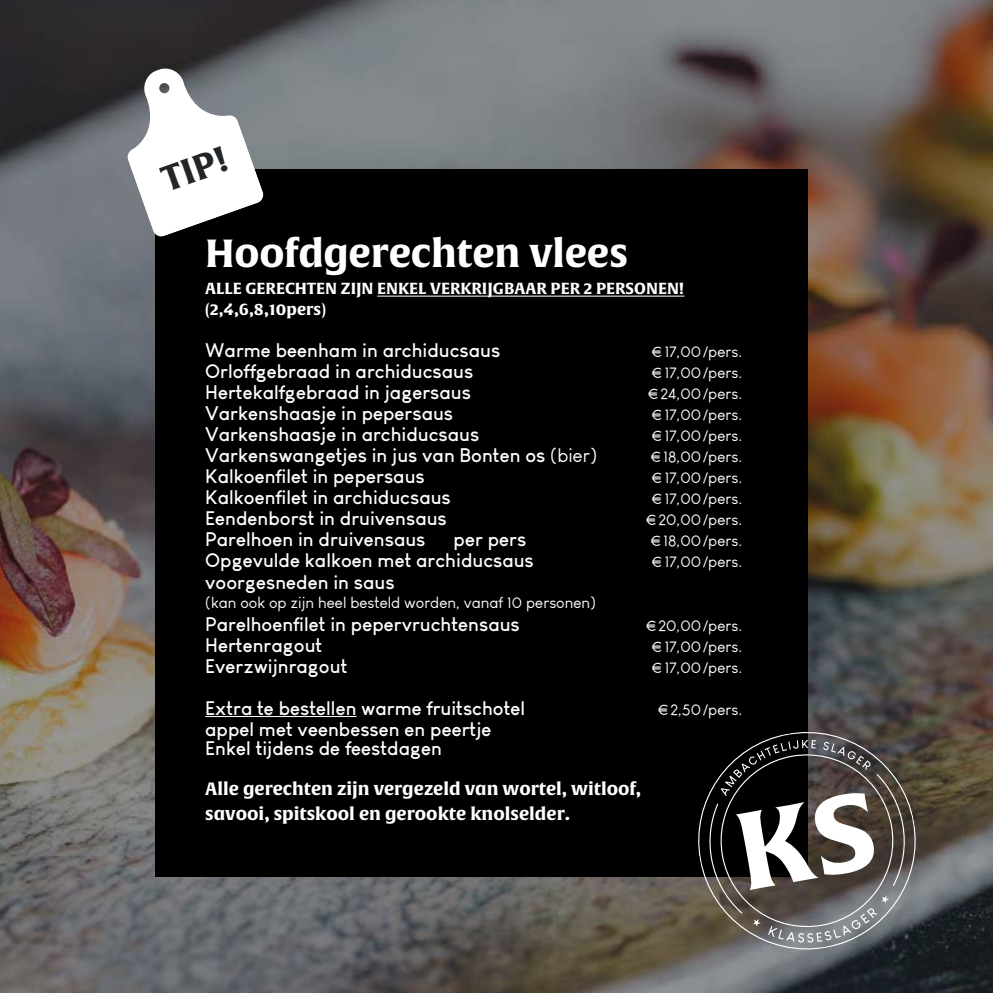
<style>
.page{position:relative;width:993px;height:993px;background:#fff}
.page>*{position:absolute;margin:0;border:0;box-sizing:border-box;transform-origin:0 0}
.t1{font:700 38.5px "Alverata Informal";letter-spacing:-.005em;color:#fff}
.t2{font:700 35px "Alverata Informal";color:#232629}
.t3{font:700 19.25px/19.2px "Louis George Cafe";color:#fff}
.t4{font:700 17.5px/25.2px "Alverata Informal";color:#fff}
.t5{font:15.75px "Louis George Cafe";color:#fff}
.t6{font:700 15.75px/21px "Alverata Informal";color:#fff}
.s1{font-weight:400}
</style>
<div class="page">
<img style="left:0;top:0;width:992px;height:992px">
<div style="left:155px;top:169px;width:652px;height:707px;background:#000"></div>
<svg style="left:127px;top:66px;width:137px;height:171px"></svg>
<svg style="left:689px;top:722px;width:235px;height:236px"></svg>
<svg style="left:707px;top:739px;width:199px;height:203px"></svg>
<hr style="left:377px;top:295px;width:307px;height:1px;background:#fff">
<hr style="left:205px;top:716px;width:151px;height:1px;background:#fff">
<h2 class="t2" style="left:156px;top:159px;width:69px;rotate:-19deg">TIP!</h2>
<h1 class="t1" style="left:205px;top:229px;width:424px">Hoofdgerechten vlees</h1>
<p class="t6" style="left:205px;top:278px;width:480px">ALLE GERECHTEN ZIJN ENKEL VERKRIJGBAAR PER 2 PERSONEN! (2,4,6,8,10pers)</p>
<p class="t3" style="left:205px;top:340px;width:296px">Warme beenham in archiducsaus</p>
<p class="t5" style="left:651px;top:342px;width:92px">€17,00/pers.</p>
<p class="t3" style="left:205px;top:361px;width:269px">Orloffgebraad in archiducsaus</p>
<p class="t5" style="left:651px;top:363px;width:92px">€17,00/pers.</p>
<p class="t3" style="left:205px;top:382px;width:267px">Hertekalfgebraad in jagersaus</p>
<p class="t5" style="left:647px;top:384px;width:96px">€24,00/pers.</p>
<p class="t3" style="left:205px;top:403px;width:249px">Varkenshaasje in pepersaus</p>
<p class="t5" style="left:651px;top:405px;width:92px">€17,00/pers.</p>
<p class="t3" style="left:205px;top:424px;width:275px">Varkenshaasje in archiducsaus</p>
<p class="t5" style="left:651px;top:426px;width:92px">€17,00/pers.</p>
<p class="t3" style="left:205px;top:445px;width:393px">Varkenswangetjes in jus van Bonten os <span class="s1">(bier)</span></p>
<p class="t5" style="left:650px;top:447px;width:93px">€18,00/pers.</p>
<p class="t3" style="left:205px;top:466px;width:221px">Kalkoenfilet in pepersaus</p>
<p class="t5" style="left:651px;top:468px;width:92px">€17,00/pers.</p>
<p class="t3" style="left:205px;top:487px;width:247px">Kalkoenfilet in archiducsaus</p>
<p class="t5" style="left:651px;top:489px;width:92px">€17,00/pers.</p>
<p class="t3" style="left:205px;top:508px;width:243px">Eendenborst in druivensaus</p>
<p class="t5" style="left:646px;top:510px;width:97px">€20,00/pers.</p>
<p class="t3" style="left:205px;top:529px;width:322px">Parelhoen in druivensaus ½ per pers</p>
<p class="t5" style="left:650px;top:531px;width:93px">€18,00/pers.</p>
<p class="t3" style="left:205px;top:550px;width:330px">Opgevulde kalkoen met archiducsaus</p>
<p class="t5" style="left:651px;top:552px;width:92px">€17,00/pers.</p>
<p class="t3" style="left:205px;top:571px;width:191px">voorgesneden in saus</p>
<p class="t5" style="left:205px;top:592px;width:392px">(kan ook op zijn heel besteld worden, vanaf 10 personen)</p>
<p class="t3" style="left:205px;top:613px;width:316px">Parelhoenfilet in pepervruchtensaus</p>
<p class="t5" style="left:646px;top:615px;width:97px">€20,00/pers.</p>
<p class="t3" style="left:205px;top:634px;width:118px">Hertenragout</p>
<p class="t5" style="left:651px;top:636px;width:92px">€17,00/pers.</p>
<p class="t3" style="left:205px;top:655px;width:144px">Everzwijnragout</p>
<p class="t5" style="left:651px;top:657px;width:92px">€17,00/pers.</p>
<p class="t3" style="left:205px;top:697px;width:321px">Extra te bestellen warme fruitschotel</p>
<p class="t5" style="left:658px;top:699px;width:86px">€2,50/pers.</p>
<p class="t3" style="left:205px;top:718px;width:288px">appel met veenbessen en peertje<br>Enkel tijdens de feestdagen</p>
<p class="t4" style="left:205px;top:776px;width:437px">Alle gerechten zijn vergezeld van wortel, witloof, savooi, spitskool en gerookte knolselder.</p>
</div>
